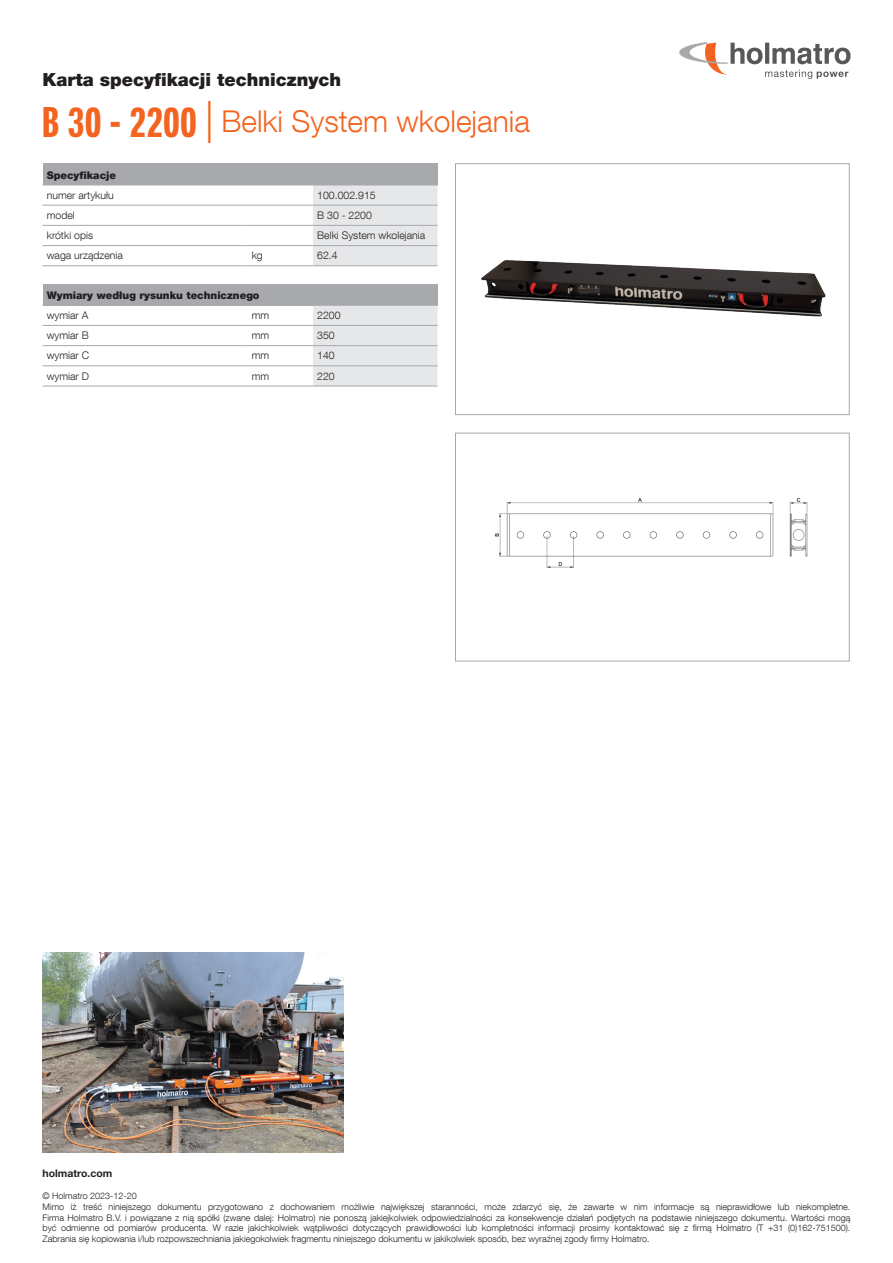
<style>
.page{position:relative;width:893px;height:1263px;background:#fff}
.page>*{position:absolute;margin:0;border:0;box-sizing:border-box;transform-origin:0 0}
.t1{font:300 30px "Helvetica Neue LT Com";color:#f36421}
.t2{font:900 18px "Helvetica Neue LT Com";color:#231f20}
.t3{font:300 10.5px "Helvetica Neue LT Com";color:#231f20}
.t4{font:900 10.5px "Helvetica Neue LT Com";color:#231f20}
.t5{font:700 10.5px "Helvetica Neue LT Std";color:#231f20}
.t6{font:300 9px/10.8px "Helvetica Neue LT Com";color:#231f20}
.s1{font-family:"Neue Helvetica Pro 79 Cm";font-weight:700;font-size:42px}
.s2{font-family:"Helvetica Neue LT Std";font-size:42px}
</style>
<div class="page">
<svg style="left:679px;top:42px;width:171px;height:37px"></svg>
<div style="left:43px;top:164px;width:394px;height:21px;background:#a8a9ad"></div>
<svg style="left:313px;top:164px;width:125px;height:102px"></svg>
<hr style="left:43px;top:185px;width:204px;height:1px;background:#a8a9ad">
<hr style="left:247px;top:185px;width:66px;height:1px;background:#a8a9ad">
<hr style="left:313px;top:185px;width:125px;height:1px;background:#a8a9ad">
<hr style="left:43px;top:205px;width:204px;height:1px;background:#a8a9ad">
<hr style="left:247px;top:205px;width:66px;height:1px;background:#a8a9ad">
<hr style="left:313px;top:205px;width:124px;height:1px;background:#a8a9ad">
<hr style="left:43px;top:225px;width:204px;height:1px;background:#a8a9ad">
<hr style="left:247px;top:225px;width:66px;height:1px;background:#a8a9ad">
<hr style="left:313px;top:225px;width:124px;height:1px;background:#a8a9ad">
<hr style="left:43px;top:265px;width:204px;height:1px;background:#a8a9ad">
<hr style="left:43px;top:245px;width:204px;height:1px;background:#a8a9ad">
<hr style="left:247px;top:265px;width:66px;height:1px;background:#a8a9ad">
<hr style="left:247px;top:245px;width:66px;height:1px;background:#a8a9ad">
<hr style="left:313px;top:265px;width:124px;height:1px;background:#a8a9ad">
<hr style="left:313px;top:245px;width:124px;height:1px;background:#a8a9ad">
<div style="left:43px;top:284px;width:394px;height:21px;background:#a8a9ad"></div>
<svg style="left:313px;top:284px;width:125px;height:102px"></svg>
<hr style="left:43px;top:305px;width:204px;height:1px;background:#a8a9ad">
<hr style="left:247px;top:305px;width:66px;height:1px;background:#a8a9ad">
<hr style="left:313px;top:305px;width:125px;height:1px;background:#a8a9ad">
<hr style="left:43px;top:325px;width:204px;height:1px;background:#a8a9ad">
<hr style="left:247px;top:325px;width:66px;height:1px;background:#a8a9ad">
<hr style="left:313px;top:325px;width:124px;height:1px;background:#a8a9ad">
<hr style="left:43px;top:345px;width:204px;height:1px;background:#a8a9ad">
<hr style="left:247px;top:345px;width:66px;height:1px;background:#a8a9ad">
<hr style="left:313px;top:345px;width:124px;height:1px;background:#a8a9ad">
<hr style="left:43px;top:386px;width:204px;height:1px;background:#a8a9ad">
<hr style="left:43px;top:366px;width:204px;height:1px;background:#a8a9ad">
<hr style="left:247px;top:386px;width:66px;height:1px;background:#a8a9ad">
<hr style="left:247px;top:366px;width:66px;height:1px;background:#a8a9ad">
<hr style="left:313px;top:386px;width:124px;height:1px;background:#a8a9ad">
<hr style="left:313px;top:366px;width:124px;height:1px;background:#a8a9ad">
<img style="left:43px;top:952px;width:300px;height:200px">
<img style="left:495px;top:498px;width:313px;height:71px">
<div style="left:455px;top:433px;width:394px;height:228px;border:1px solid #a8a9ad"></div>
<img style="left:481px;top:260px;width:345px;height:57px">
<div style="left:455px;top:164px;width:394px;height:251px;border:1px solid #a8a9ad"></div>
<h2 class="t2" style="left:43px;top:68px;width:300px">Karta specyfikacji technicznych</h2>
<h1 class="t1" style="left:43px;top:103px;width:489px"><span class="s1">B 30 - 2200</span> <span class="s2">|</span> Belki System wkolejania</h1>
<p class="t4" style="left:47px;top:169px;width:71px">Specyfikacje</p>
<p class="t3" style="left:47px;top:189px;width:68px">numer artykułu</p>
<p class="t3" style="left:317px;top:189px;width:60px">100.002.915</p>
<p class="t3" style="left:47px;top:209px;width:30px">model</p>
<p class="t3" style="left:317px;top:209px;width:56px">B 30 - 2200</p>
<p class="t3" style="left:47px;top:229px;width:48px">krótki opis</p>
<p class="t3" style="left:317px;top:229px;width:109px">Belki System wkolejania</p>
<p class="t3" style="left:47px;top:249px;width:78px">waga urządzenia</p>
<p class="t3" style="left:252px;top:249px;width:13px">kg</p>
<p class="t3" style="left:317px;top:249px;width:22px">62.4</p>
<p class="t4" style="left:47px;top:289px;width:214px">Wymiary według rysunku technicznego</p>
<p class="t3" style="left:47px;top:309px;width:43px">wymiar A</p>
<p class="t3" style="left:252px;top:309px;width:19px">mm</p>
<p class="t3" style="left:317px;top:309px;width:25px">2200</p>
<p class="t3" style="left:47px;top:329px;width:44px">wymiar B</p>
<p class="t3" style="left:252px;top:329px;width:19px">mm</p>
<p class="t3" style="left:317px;top:329px;width:19px">350</p>
<p class="t3" style="left:47px;top:349px;width:44px">wymiar C</p>
<p class="t3" style="left:252px;top:349px;width:19px">mm</p>
<p class="t3" style="left:317px;top:349px;width:19px">140</p>
<p class="t3" style="left:47px;top:369px;width:44px">wymiar D</p>
<p class="t3" style="left:252px;top:369px;width:19px">mm</p>
<p class="t3" style="left:317px;top:369px;width:19px">220</p>
<p class="t5" style="left:43px;top:1167px;width:71px">holmatro.com</p>
<p class="t6" style="left:43px;top:1190px;width:809px">© Holmatro 2023-12-20<br>Mimo iż treść niniejszego dokumentu przygotowano z dochowaniem możliwie największej staranności, może zdarzyć się, że zawarte w nim informacje są nieprawidłowe lub niekompletne.<br>Firma Holmatro B.V. i powiązane z nią spółki (zwane dalej: Holmatro) nie ponoszą jakiejkolwiek odpowiedzialności za konsekwencje działań podjętych na podstawie niniejszego dokumentu. Wartości mogą być odmienne od pomiarów producenta. W razie jakichkolwiek wątpliwości dotyczących prawidłowości lub kompletności informacji prosimy kontaktować się z firmą Holmatro (T +31 (0)162-751500).<br>Zabrania się kopiowania i/lub rozpowszechniania jakiegokolwiek fragmentu niniejszego dokumentu w jakikolwiek sposób, bez wyraźnej zgody firmy Holmatro.</p>
</div>
